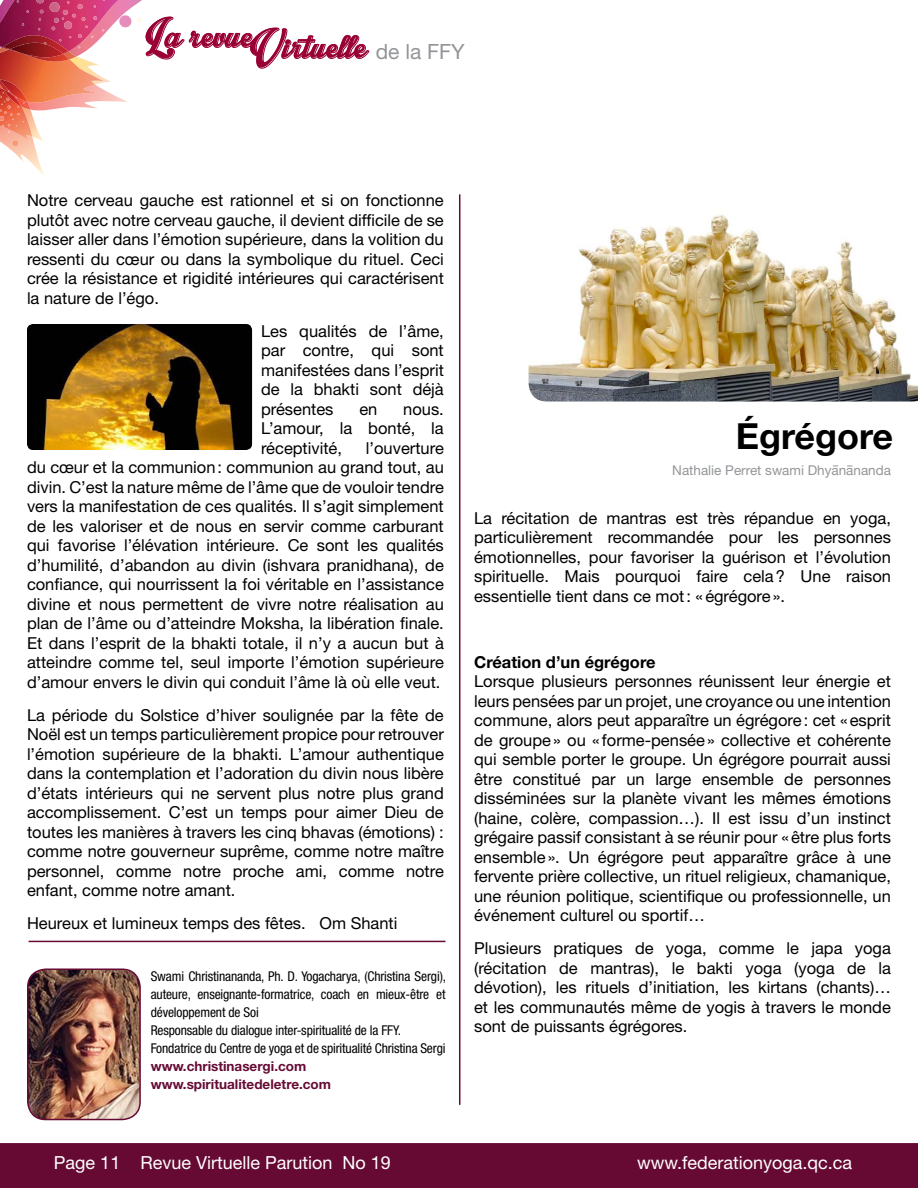
<style>
.page{position:relative;width:918px;height:1188px;background:#fff}
.page>*{position:absolute;margin:0;border:0;box-sizing:border-box;transform-origin:0 0}
.t1{font:52.65px "Intrique Script Personal Use";color:#903}
.t2{font:700 36px "Helvetica Neue LT Std";color:#000}
.t3{font:21px "Helvetica Neue LT Std";color:#939598}
.t4{font:18px "Helvetica Neue LT Std";color:#fff}
.t5{font:16.5px/19.5px "Helvetica Neue LT Std";color:#000;text-align:justify}
.t6{font:700 16.5px "Helvetica Neue LT Std";color:#000}
.t7{font:condensed 13.5px/18px "Helvetica Neue LT Std";letter-spacing:-.01em;color:#000}
.t8{font:700 13.5px/18px "Helvetica Neue LT Std";color:#650a34}
.t9{font:13.5px "Helvetica Neue LT Std";color:#939598}
</style>
<div class="page">
<div style="left:0;top:1143px;width:918px;height:45px;background:#660a34"></div>
<svg style="left:0;top:0;width:369px;height:175px"></svg>
<img style="left:529px;top:214px;width:389px;height:188px">
<img style="left:27px;top:324px;width:225px;height:126px">
<img style="left:28px;top:969px;width:112px;height:151px">
<div style="left:27px;top:969px;width:114px;height:151px;border:2px solid #650a34;border-radius:18px"></div>
<hr style="left:29px;top:941px;width:417px;height:1px;background:#650a34">
<hr style="left:459px;top:194px;width:1px;height:911px;background:#650a34">
<h1 class="t1" style="left:145px;top:18px;width:223px">La revueVirtuelle</h1>
<p class="t3" style="left:376px;top:39px;width:91px">de la FFY</p>
<p class="t5" style="left:27px;top:190px;width:418px">Notre cerveau gauche est rationnel et si on fonctionne plutôt avec notre cerveau gauche, il devient difficile de se laisser aller dans l’émotion supérieure, dans la volition du ressenti du cœur ou dans la symbolique du rituel. Ceci crée la résistance et rigidité intérieures qui caractérisent la nature de l’égo.</p>
<p class="t5" style="left:261px;top:321px;width:184px">Les qualités de l’âme, par contre, qui sont manifestées dans l’esprit de la bhakti sont déjà présentes</p>
<p class="t5" style="left:261px;top:399px;width:184px;text-indent:142px">nous.<br>L’amour, la bonté, la réceptivité,</p>
<p class="t5" style="left:359px;top:399px;width:20px">en</p>
<p class="t5" style="left:27px;top:438px;width:418px;text-indent:339px">l’ouverture du cœur et la communion: communion au grand tout, au divin. C’est la nature même de l’âme que de vouloir tendre vers la manifestation de ces qualités. Il s’agit simplement de les valoriser et de nous en servir comme carburant qui favorise l’élévation intérieure. Ce sont les qualités d’humilité, d’abandon au divin (ishvara pranidhana), de confiance, qui nourrissent la foi véritable en l’assistance divine et nous permettent de vivre notre réalisation au plan de l’âme ou d’atteindre Moksha, la libération finale.<br>Et dans l’esprit de la bhakti totale, il n’y a aucun but à atteindre comme tel, seul importe l’émotion supérieure d’amour envers le divin qui conduit l’âme là où elle veut.</p>
<p class="t5" style="left:27px;top:705px;width:418px">La période du Solstice d’hiver soulignée par la fête de Noël est un temps particulièrement propice pour retrouver l’émotion supérieure de la bhakti. L’amour authentique dans la contemplation et l’adoration du divin nous libère d’états intérieurs qui ne servent plus notre plus grand accomplissement. C’est un temps pour aimer Dieu de toutes les manières à travers les cinq bhavas (émotions) : comme notre gouverneur suprême, comme notre maître personnel, comme notre proche ami, comme notre enfant, comme notre amant.</p>
<p class="t5" style="left:27px;top:913px;width:372px">Heureux et lumineux temps des fêtes. Om Shanti</p>
<p class="t7" style="left:151px;top:967px;width:297px">Swami Christinananda, Ph. D. Yogacharya, (Christina Sergi), auteure, enseignante-formatrice, coach en mieux-être et développement de Soi<br>Responsable du dialogue inter-spiritualité de la FFY.<br>Fondatrice du Centre de yoga et de spiritualité Christina Sergi</p>
<p class="t8" style="left:151px;top:1057px;width:182px">www.christinasergi.com www.spiritualitedeletre.com</p>
<h2 class="t2" style="left:736px;top:414px;width:159px">Égrégore</h2>
<p class="t9" style="left:672px;top:462px;width:220px">Nathalie Perret swami Dhyanananda</p>
<p class="t5" style="left:474px;top:508px;width:418px">La récitation de mantras est très répandue en yoga, particulièrement recommandée pour les personnes émotionnelles, pour favoriser la guérison et l’évolution spirituelle. Mais pourquoi faire cela? Une raison essentielle tient dans ce mot: «égrégore».</p>
<p class="t6" style="left:474px;top:652px;width:183px">Création d’un égrégore</p>
<p class="t5" style="left:474px;top:671px;width:418px">Lorsque plusieurs personnes réunissent leur énergie et leurs pensées par un projet, une croyance ou une intention commune, alors peut apparaître un égrégore: cet «esprit de groupe» ou « forme-pensée» collective et cohérente qui semble porter le groupe. Un égrégore pourrait aussi être constitué par un large ensemble de personnes disséminées sur la planète vivant les mêmes émotions (haine, colère, compassion…). Il est issu d’un instinct grégaire passif consistant à se réunir pour «être plus forts ensemble». Un égrégore peut apparaître grâce à une fervente prière collective, un rituel religieux, chamanique, une réunion politique, scientifique ou professionnelle, un événement culturel ou sportif…</p>
<p class="t5" style="left:474px;top:938px;width:418px">Plusieurs pratiques de yoga, comme le japa yoga (récitation de mantras), le bakti yoga (yoga de la dévotion), les rituels d’initiation, les kirtans (chants)… et les communautés même de yogis à travers le monde sont de puissants égrégores.</p>
<p class="t4" style="left:54px;top:1152px;width:338px">Page 11 Revue Virtuelle Parution No 19</p>
<p class="t4" style="left:637px;top:1152px;width:216px">www.federationyoga.qc.ca</p>
</div>
